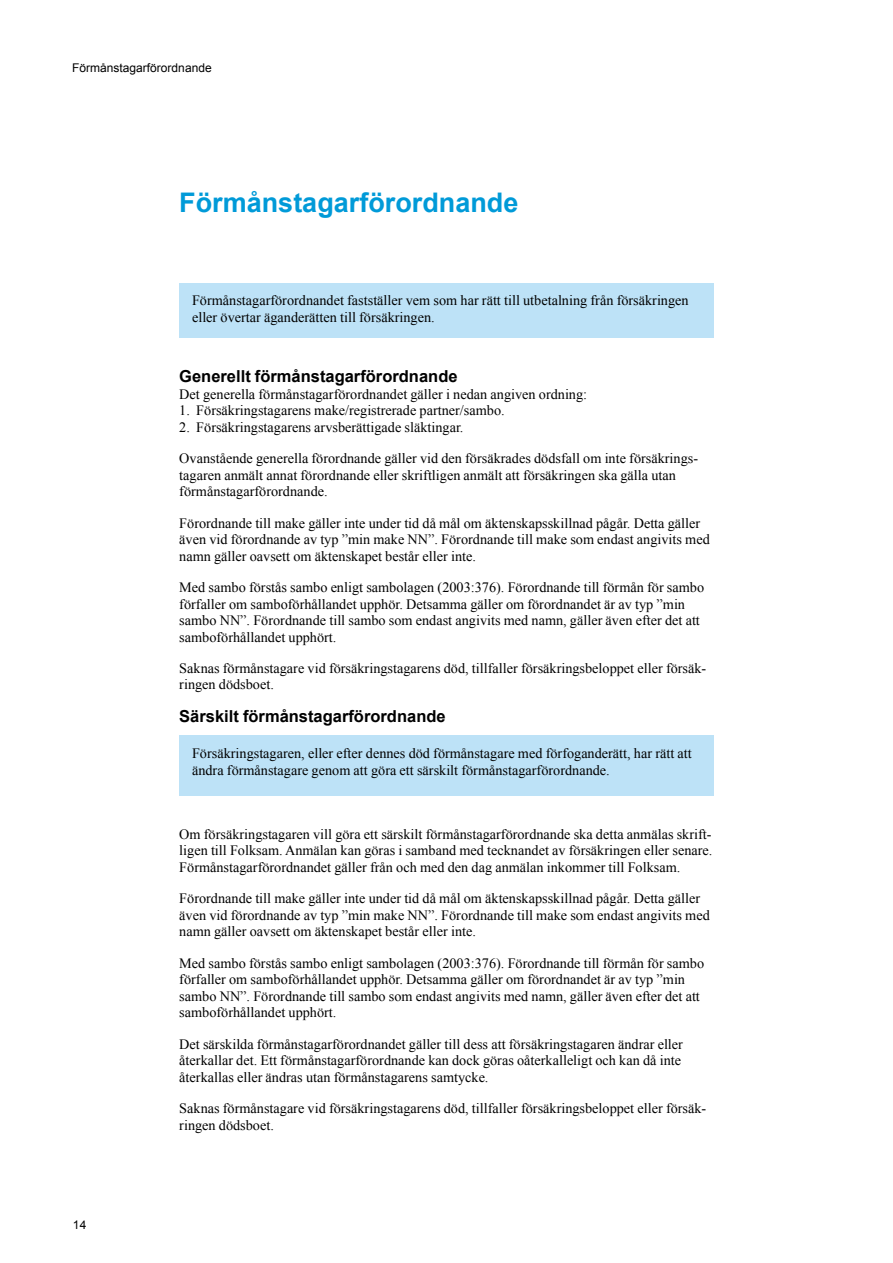
<style>
.page{position:relative;width:893px;height:1263px;background:#fff}
.page>*{position:absolute;margin:0;border:0;box-sizing:border-box;transform-origin:0 0}
.t1{font:700 27px "Arial";color:#009ad8}
.t2{font:700 16.5px "Arial";color:#000}
.t3{font:14.25px/16.5px "Times New Roman";color:#000}
.t4{font:12px "Arial";color:#000}
</style>
<div class="page">
<div style="left:179px;top:283px;width:535px;height:55px;background:#bde2f7"></div>
<div style="left:179px;top:735px;width:535px;height:61px;background:#bde2f7"></div>
<p class="t4" style="left:72px;top:60px;width:141px">Förmånstagarförordnande</p>
<h1 class="t1" style="left:179px;top:185px;width:341px">Förmånstagarförordnande</h1>
<p class="t3" style="left:192px;top:292px;width:498px">Förmånstagarförordnandet fastställer vem som har rätt till utbetalning från försäkringen eller övertar äganderätten till försäkringen.</p>
<p class="t2" style="left:179px;top:366px;width:280px">Generellt förmånstagarförordnande</p>
<p class="t3" style="left:179px;top:386px;width:409px">Det generella förmånstagarförordnandet gäller i nedan angiven ordning:</p>
<p class="t3" style="left:179px;top:402px;width:327px">1. Försäkringstagarens make/registrerade partner/sambo.</p>
<p class="t3" style="left:179px;top:419px;width:286px">2. Försäkringstagarens arvsberättigade släktingar.</p>
<p class="t3" style="left:179px;top:450px;width:520px">Ovanstående generella förordnande gäller vid den försäkrades dödsfall om inte försäkrings&shy;tagaren anmält annat förordnande eller skriftligen anmält att försäkringen ska gälla utan förmånstagarförordnande.</p>
<p class="t3" style="left:179px;top:514px;width:532px">Förordnande till make gäller inte under tid då mål om äktenskapsskillnad pågår. Detta gäller även vid förordnande av typ ”min make NN”. Förordnande till make som endast angivits med namn gäller oavsett om äktenskapet består eller inte.</p>
<p class="t3" style="left:179px;top:579px;width:526px">Med sambo förstås sambo enligt sambolagen (2003:376). Förordnande till förmån för sambo förfaller om samboförhållandet upphör. Detsamma gäller om förordnandet är av typ ”min sambo NN”. Förordnande till sambo som endast angivits med namn, gäller även efter det att samboförhållandet upphört.</p>
<p class="t3" style="left:179px;top:660px;width:529px">Saknas förmånstagare vid försäkringstagarens död, tillfaller försäkringsbeloppet eller försäk&shy;ringen dödsboet.</p>
<p class="t2" style="left:179px;top:705px;width:268px">Särskilt förmånstagarförordnande</p>
<p class="t3" style="left:192px;top:745px;width:501px">Försäkringstagaren, eller efter dennes död förmånstagare med förfoganderätt, har rätt att ändra förmånstagare genom att göra ett särskilt förmånstagarförordnande.</p>
<p class="t4" style="left:73px;top:1217px;width:15px">14</p>
<p class="t3" style="left:179px;top:826px;width:535px;text-align:justify">Om försäkringstagaren vill göra ett särskilt förmånstagarförordnande ska detta anmälas skrift&shy;ligen till Folksam. Anmälan kan göras i samband med tecknandet av försäkringen eller senare.<br>Förmånstagarförordnandet gäller från och med den dag anmälan inkommer till Folksam.</p>
<p class="t3" style="left:179px;top:890px;width:532px">Förordnande till make gäller inte under tid då mål om äktenskapsskillnad pågår. Detta gäller även vid förordnande av typ ”min make NN”. Förordnande till make som endast angivits med namn gäller oavsett om äktenskapet består eller inte.</p>
<p class="t3" style="left:179px;top:954px;width:526px">Med sambo förstås sambo enligt sambolagen (2003:376). Förordnande till förmån för sambo förfaller om samboförhållandet upphör. Detsamma gäller om förordnandet är av typ ”min sambo NN”. Förordnande till sambo som endast angivits med namn, gäller även efter det att samboförhållandet upphört.</p>
<p class="t3" style="left:179px;top:1035px;width:505px">Det särskilda förmånstagarförordnandet gäller till dess att försäkringstagaren ändrar eller återkallar det. Ett förmånstagarförordnande kan dock göras oåterkalleligt och kan då inte återkallas eller ändras utan förmånstagarens samtycke.</p>
<p class="t3" style="left:179px;top:1100px;width:529px">Saknas förmånstagare vid försäkringstagarens död, tillfaller försäkringsbeloppet eller försäk&shy;ringen dödsboet.</p>
</div>
